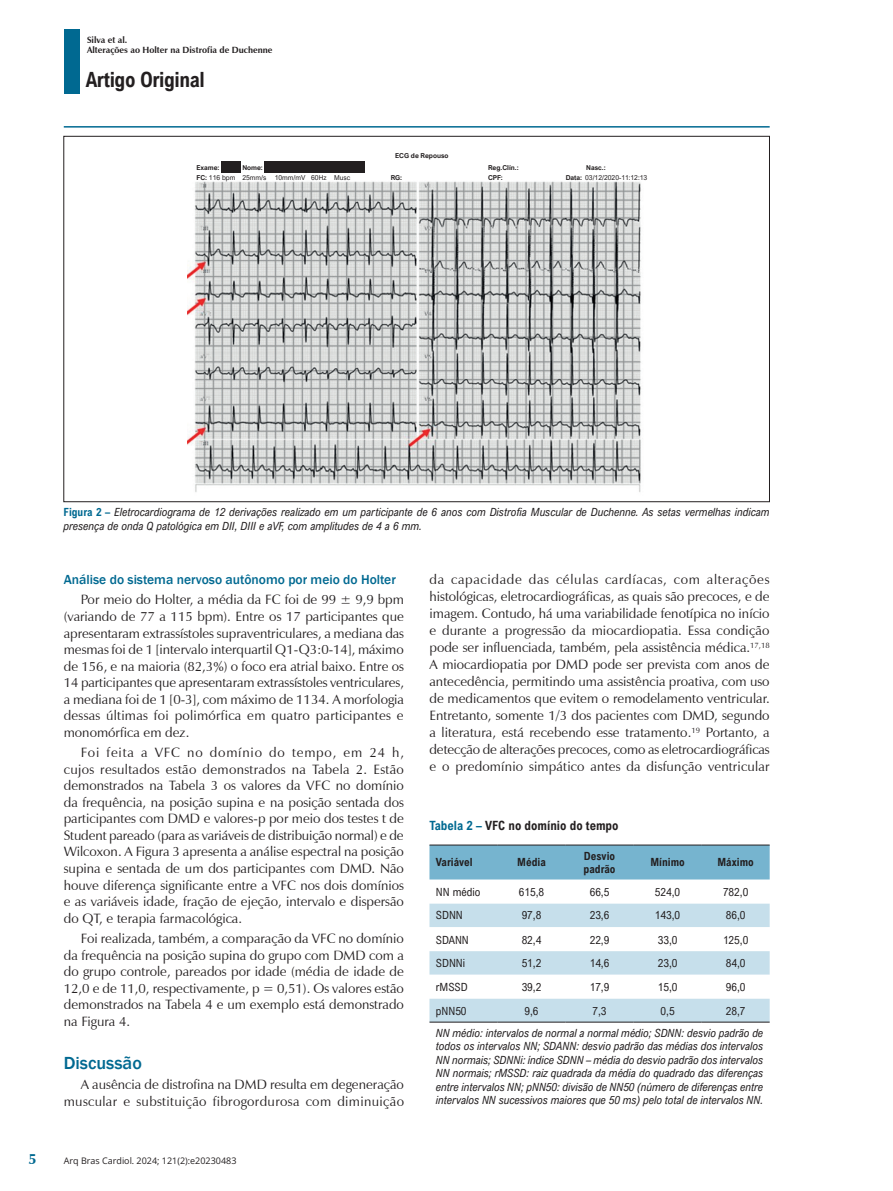
<style>
.page{position:relative;width:893px;height:1191px;background:#fff}
.page>*{position:absolute;margin:0;border:0;box-sizing:border-box;transform-origin:0 0}
.t1{font:700 21px "Arial Nova Cond";letter-spacing:-.02em;color:#231f20}
._02_-_TITULO_-_MATERIA{font:500 18px "Franklin Gothic";color:#006991}
.t2{font:700 15px "Zapf Humanist 601 BT";color:#006991}
._01-TEXTO_BASICO{font:13.5px/16.5px "Zapf Humanist 601 BT";color:#231f20;text-align:justify}
._01-TEXTO_BASICO-2{font:13.5px/16.5px "Zapf Humanist 601 BT";letter-spacing:.025em;color:#231f20;text-align:right}
._03_-_SUBTITULO_PRINCIPAL_MATERIA{font:500 13.5px "Franklin Gothic";color:#006991}
._01_TÍTULO_TABELA{font:700 12.75px "Arial Nova Cond";color:#231f20}
._05_LEGENDA_TABELA{font:italic 11.25px/13.5px "Arial Nova Cond";color:#231f20;text-align:justify}
._02_TEXTO_TABELA_BASICA{font:11.25px "Arial Nova Cond";color:#231f20}
._04_DESTAQUE_TABELA{font:700 11.25px/13.5px "Arial Nova Cond";color:#231f20}
.t3{font:700 9px/10.8px "Zapf Humanist 601 BT";color:#231f20}
.t4{font:9px "Open Sans";color:#231f20}
.t5{font:6.75px "Arial Nova";color:#231f20}
._05_LEGENDA_TABELA-2{font:700 6.75px "Arial Nova";color:#231f20}
.s1{font-weight:700}
.s2{font-weight:700;font-style:normal;color:#006991}
.s3{color:#006991}
</style>
<div class="page">
<hr style="left:64px;top:126px;width:706px;height:2px;background:#006991">
<div style="left:64px;top:29px;width:16px;height:65px;background:#006991"></div>
<div style="left:429px;top:845px;width:341px;height:34px;background:#76b4cf"></div>
<svg style="left:429px;top:903px;width:341px;height:118px"></svg>
<hr style="left:429px;top:844px;width:68px;height:1px;background:#231f20">
<hr style="left:497px;top:844px;width:69px;height:1px;background:#231f20">
<hr style="left:566px;top:844px;width:68px;height:1px;background:#231f20">
<hr style="left:634px;top:844px;width:68px;height:1px;background:#231f20">
<hr style="left:702px;top:844px;width:68px;height:1px;background:#231f20">
<hr style="left:429px;top:1021px;width:68px;height:1px;background:#231f20">
<hr style="left:497px;top:1021px;width:69px;height:1px;background:#231f20">
<hr style="left:566px;top:1021px;width:68px;height:1px;background:#231f20">
<hr style="left:634px;top:1021px;width:68px;height:1px;background:#231f20">
<hr style="left:702px;top:1021px;width:68px;height:1px;background:#231f20">
<img style="left:187px;top:161px;width:454px;height:331px">
<div style="left:221px;top:161px;width:19px;height:12px;background:#231f20"></div>
<div style="left:264px;top:162px;width:101px;height:11px;background:#231f20"></div>
<p class="t3" style="left:87px;top:34px;width:187px">Silva et al.<br>Alterações ao Holter na Distrofia de Duchenne</p>
<h1 class="t1" style="left:86px;top:67px;width:121px">Artigo Original</h1>
<p class="_05_LEGENDA_TABELA-2" style="left:395px;top:152px;width:55px">ECG de Repouso</p>
<p class="_05_LEGENDA_TABELA-2" style="left:196px;top:163px;width:25px">Exame:</p>
<p class="_05_LEGENDA_TABELA-2" style="left:242px;top:163px;width:22px">Nome:</p>
<p class="_05_LEGENDA_TABELA-2" style="left:488px;top:163px;width:32px">Reg.Clín.:</p>
<p class="_05_LEGENDA_TABELA-2" style="left:586px;top:163px;width:21px">Nasc.:</p>
<p class="t5" style="left:196px;top:173px;width:155px"><span class="s1">FC:</span> 116 bpm 25mm/s 10mm/mV 60Hz Musc</p>
<p class="_05_LEGENDA_TABELA-2" style="left:391px;top:173px;width:13px">RG:</p>
<p class="_05_LEGENDA_TABELA-2" style="left:488px;top:173px;width:16px">CPF:</p>
<p class="t5" style="left:566px;top:173px;width:83px"><span class="s1">Data:</span> 03/12/2020-11:12:13</p>
<p class="t2" style="left:29px;top:1149px;width:10px">5</p>
<p class="_05_LEGENDA_TABELA" style="left:64px;top:505px;width:708px"><span class="s2">Figura 2 –</span> Eletrocardiograma de 12 derivações realizado em um participante de 6 anos com Distrofia Muscular de Duchenne. As setas vermelhas indicam presença de onda Q patológica em DII, DIII e aVF, com amplitudes de 4 a 6 mm.</p>
<p class="_03_-_SUBTITULO_PRINCIPAL_MATERIA" style="left:64px;top:571px;width:334px">Análise do sistema nervoso autônomo por meio do Holter</p>
<p class="_01-TEXTO_BASICO" style="left:64px;top:591px;width:342px;text-indent:17px">Por meio do Holter, a média da FC foi de 99 ± 9,9 bpm (variando de 77 a 115 bpm). Entre os 17 participantes que apresentaram extrassístoles supraventriculares, a mediana das mesmas foi de 1 [intervalo interquartil Q1-Q3:0-14], máximo de 156, e na maioria (82,3%) o foco era atrial baixo. Entre os 14 participantes que apresentaram extrassístoles ventriculares, a mediana foi de 1 [0-3], com máximo de 1134. A morfologia dessas últimas foi polimórfica em quatro participantes e monomórfica em dez.</p>
<p class="_01-TEXTO_BASICO" style="left:64px;top:744px;width:342px;text-indent:17px">Foi feita a VFC no domínio do tempo, em 24 h, cujos resultados estão demonstrados na Tabela 2. Estão demonstrados na Tabela 3 os valores da VFC no domínio da frequência, na posição supina e na posição sentada dos participantes com DMD e valores-p por meio dos testes t de Student pareado (para as variáveis de distribuição normal) e de Wilcoxon. A Figura 3 apresenta a análise espectral na posição supina e sentada de um dos participantes com DMD. Não houve diferença significante entre a VFC nos dois domínios e as variáveis idade, fração de ejeção, intervalo e dispersão do QT, e terapia farmacológica.</p>
<p class="_01-TEXTO_BASICO" style="left:64px;top:930px;width:342px;text-indent:17px">Foi realizada, também, a comparação da VFC no domínio da frequência na posição supina do grupo com DMD com a do grupo controle, pareados por idade (média de idade de 12,0 e de 11,0, respectivamente, p = 0,51). Os valores estão demonstrados na Tabela 4 e um exemplo está demonstrado na Figura 4.</p>
<p class="_02_-_TITULO_-_MATERIA" style="left:64px;top:1051px;width:80px">Discussão</p>
<p class="_01-TEXTO_BASICO-2" style="left:64px;top:1076px;width:342px">A ausência de distrofina na DMD resulta em degeneração muscular e substituição fibrogordurosa com diminuição</p>
<p class="t4" style="left:64px;top:1154px;width:174px">Arq Bras Cardiol. 2024; 121(2):e20230483</p>
<p class="_01-TEXTO_BASICO" style="left:429px;top:571px;width:342px;line-height:17px">da capacidade das células cardíacas, com alterações histológicas, eletrocardiográficas, as quais são precoces, e de imagem. Contudo, há uma variabilidade fenotípica no início e durante a progressão da miocardiopatia. Essa condição pode ser influenciada, também, pela assistência médica.<sup>17,18<br></sup>A miocardiopatia por DMD pode ser prevista com anos de antecedência, permitindo uma assistência proativa, com uso de medicamentos que evitem o remodelamento ventricular.<br>Entretanto, somente 1/3 dos pacientes com DMD, segundo a literatura, está recebendo esse tratamento.<sup>19</sup> Portanto, a detecção de alterações precoces, como as eletrocardiográficas e o predomínio simpático antes da disfunção ventricular</p>
<p class="_01_TÍTULO_TABELA" style="left:429px;top:817px;width:191px"><span class="s3">Tabela 2 –</span> VFC no domínio do tempo</p>
<p class="_04_DESTAQUE_TABELA" style="left:436px;top:855px;width:38px">Variável</p>
<p class="_04_DESTAQUE_TABELA" style="left:517px;top:855px;width:30px">Média</p>
<p class="_04_DESTAQUE_TABELA" style="left:584px;top:848px;width:33px">Desvio padrão</p>
<p class="_04_DESTAQUE_TABELA" style="left:650px;top:855px;width:36px">Mínimo</p>
<p class="_04_DESTAQUE_TABELA" style="left:717px;top:855px;width:38px">Máximo</p>
<p class="_02_TEXTO_TABELA_BASICA" style="left:436px;top:885px;width:46px">NN médio</p>
<p class="_02_TEXTO_TABELA_BASICA" style="left:519px;top:885px;width:27px">615,8</p>
<p class="_02_TEXTO_TABELA_BASICA" style="left:590px;top:885px;width:21px">66,5</p>
<p class="_02_TEXTO_TABELA_BASICA" style="left:655px;top:885px;width:27px">524,0</p>
<p class="_02_TEXTO_TABELA_BASICA" style="left:723px;top:885px;width:27px">782,0</p>
<p class="_02_TEXTO_TABELA_BASICA" style="left:436px;top:908px;width:28px">SDNN</p>
<p class="_02_TEXTO_TABELA_BASICA" style="left:522px;top:908px;width:21px">97,8</p>
<p class="_02_TEXTO_TABELA_BASICA" style="left:590px;top:908px;width:21px">23,6</p>
<p class="_02_TEXTO_TABELA_BASICA" style="left:655px;top:908px;width:27px">143,0</p>
<p class="_02_TEXTO_TABELA_BASICA" style="left:726px;top:908px;width:21px">86,0</p>
<p class="_02_TEXTO_TABELA_BASICA" style="left:436px;top:932px;width:35px">SDANN</p>
<p class="_02_TEXTO_TABELA_BASICA" style="left:522px;top:932px;width:21px">82,4</p>
<p class="_02_TEXTO_TABELA_BASICA" style="left:590px;top:932px;width:21px">22,9</p>
<p class="_02_TEXTO_TABELA_BASICA" style="left:658px;top:932px;width:21px">33,0</p>
<p class="_02_TEXTO_TABELA_BASICA" style="left:723px;top:932px;width:27px">125,0</p>
<p class="_02_TEXTO_TABELA_BASICA" style="left:436px;top:956px;width:31px">SDNNi</p>
<p class="_02_TEXTO_TABELA_BASICA" style="left:522px;top:956px;width:21px">51,2</p>
<p class="_02_TEXTO_TABELA_BASICA" style="left:590px;top:956px;width:21px">14,6</p>
<p class="_02_TEXTO_TABELA_BASICA" style="left:658px;top:956px;width:21px">23,0</p>
<p class="_02_TEXTO_TABELA_BASICA" style="left:726px;top:956px;width:21px">84,0</p>
<p class="_02_TEXTO_TABELA_BASICA" style="left:436px;top:980px;width:33px">rMSSD</p>
<p class="_02_TEXTO_TABELA_BASICA" style="left:522px;top:980px;width:21px">39,2</p>
<p class="_02_TEXTO_TABELA_BASICA" style="left:590px;top:980px;width:21px">17,9</p>
<p class="_02_TEXTO_TABELA_BASICA" style="left:658px;top:980px;width:21px">15,0</p>
<p class="_02_TEXTO_TABELA_BASICA" style="left:726px;top:980px;width:21px">96,0</p>
<p class="_02_TEXTO_TABELA_BASICA" style="left:436px;top:1003px;width:32px">pNN50</p>
<p class="_02_TEXTO_TABELA_BASICA" style="left:524px;top:1003px;width:16px">9,6</p>
<p class="_02_TEXTO_TABELA_BASICA" style="left:592px;top:1003px;width:16px">7,3</p>
<p class="_02_TEXTO_TABELA_BASICA" style="left:661px;top:1003px;width:16px">0,5</p>
<p class="_02_TEXTO_TABELA_BASICA" style="left:726px;top:1003px;width:21px">28,7</p>
<p class="_05_LEGENDA_TABELA" style="left:436px;top:1025px;width:329px">NN médio: intervalos de normal a normal médio; SDNN: desvio padrão de todos os intervalos NN; SDANN: desvio padrão das médias dos intervalos NN normais; SDNNi: índice SDNN – média do desvio padrão dos intervalos NN normais; rMSSD: raiz quadrada da média do quadrado das diferenças entre intervalos NN; pNN50: divisão de NN50 (número de diferenças entre intervalos NN sucessivos maiores que 50 ms) pelo total de intervalos NN.</p>
</div>
